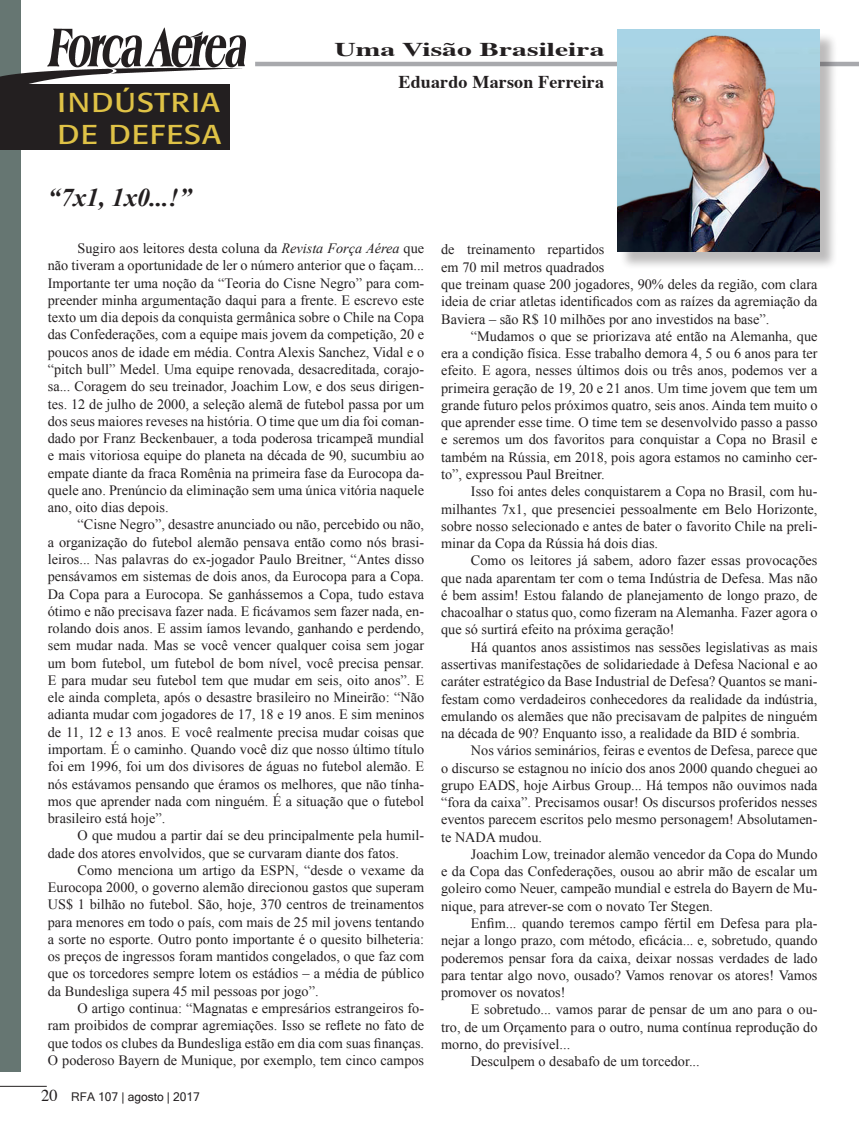
<style>
.page{position:relative;width:859px;height:1132px;background:#fff}
.page>*{position:absolute;margin:0;border:0;box-sizing:border-box;transform-origin:0 0}
.t1{font:27px/32.4px "Formata";letter-spacing:.03em;color:#dfc246;scale:1.16 1}
.t2{font:italic 700 25.5px "Times New Roman";color:#231f20}
.t3{font:700 19.5px "Times";color:#231f20;scale:1.52 1}
.t4{font:700 18px "Times";letter-spacing:.01em;color:#231f20}
.t5{font:14.25px/17.2px "Times New Roman";color:#231f20;text-align:justify}
.t6{font:12px "Microsoft Sans Serif";color:#231f20}
.s1{font-style:italic}
.s2{font-family:"Times";font-size:16.5px}
</style>
<div class="page">
<hr style="left:0;top:1085px;width:47px;height:1px;background:#231f20">
<div style="left:0;top:0;width:20px;height:1071px;background:#667672"></div>
<hr style="left:255px;top:62px;width:604px;height:4px;background:#a8a9ad">
<div style="left:619px;top:32px;width:219px;height:238px;background:#231f20;opacity:.3"></div>
<img style="left:617px;top:30px;width:202px;height:221px">
<div style="left:0;top:84px;width:229px;height:66px;background:#231f20"></div>
<img style="left:0;top:25px;width:246px;height:64px">
<h1 class="t1" style="left:58px;top:86px;width:142px">INDÚSTRIA<br>DE DEFESA</h1>
<h2 class="t2" style="left:48px;top:179px;width:145px">“7x1, 1x0...!”</h2>
<h3 class="t3" style="left:334px;top:30px;width:179px">Uma Visão Brasileira</h3>
<p class="t4" style="left:398px;top:65px;width:207px">Eduardo Marson Ferreira</p>
<p class="t5" style="left:48px;top:239px;width:378px;text-indent:30px">Sugiro aos leitores desta coluna da <span class="s1">Revista Força Aérea</span> que não tiveram a oportunidade de ler o número anterior que o façam...<br>Importante ter uma noção da “Teoria do Cisne Negro” para com&shy;preender minha argumentação daqui para a frente. E escrevo este texto um dia depois da conquista germânica sobre o Chile na Copa das Confederações, com a equipe mais jovem da competição, 20 e poucos anos de idade em média. Contra Alexis Sanchez, Vidal e o “pitch bull” Medel. Uma equipe renovada, desacreditada, corajo&shy;sa... Coragem do seu treinador, Joachim Low, e dos seus dirigen&shy;tes. 12 de julho de 2000, a seleção alemã de futebol passa por um dos seus maiores reveses na história. O time que um dia foi coman&shy;dado por Franz Beckenbauer, a toda poderosa tricampeã mundial e mais vitoriosa equipe do planeta na década de 90, sucumbiu ao empate diante da fraca Romênia na primeira fase da Eurocopa da&shy;quele ano. Prenúncio da eliminação sem uma única vitória naquele ano, oito dias depois.</p>
<p class="t5" style="left:48px;top:515px;width:378px;text-indent:30px">“Cisne Negro”, desastre anunciado ou não, percebido ou não, a organização do futebol alemão pensava então como nós brasi&shy;leiros... Nas palavras do ex-jogador Paulo Breitner, “Antes disso pensávamos em sistemas de dois anos, da Eurocopa para a Copa.<br>Da Copa para a Eurocopa. Se ganhássemos a Copa, tudo estava ótimo e não precisava fazer nada. E ficávamos sem fazer nada, en&shy;rolando dois anos. E assim íamos levando, ganhando e perdendo, sem mudar nada. Mas se você vencer qualquer coisa sem jogar um bom futebol, um futebol de bom nível, você precisa pensar.<br>E para mudar seu futebol tem que mudar em seis, oito anos”. E ele ainda completa, após o desastre brasileiro no Mineirão: “Não adianta mudar com jogadores de 17, 18 e 19 anos. E sim meninos de 11, 12 e 13 anos. E você realmente precisa mudar coisas que importam. É o caminho. Quando você diz que nosso último título foi em 1996, foi um dos divisores de águas no futebol alemão. E nós estávamos pensando que éramos os melhores, que não tínha&shy;mos que aprender nada com ninguém. É a situação que o futebol brasileiro está hoje”.</p>
<p class="t5" style="left:48px;top:826px;width:378px;text-indent:30px">O que mudou a partir daí se deu principalmente pela humil&shy;dade dos atores envolvidos, que se curvaram diante dos fatos.</p>
<p class="t5" style="left:48px;top:860px;width:378px;text-indent:30px">Como menciona um artigo da ESPN, “desde o vexame da Eurocopa 2000, o governo alemão direcionou gastos que superam US$ 1 bilhão no futebol. São, hoje, 370 centros de treinamentos para menores em todo o país, com mais de 25 mil jovens tentando a sorte no esporte. Outro ponto importante é o quesito bilheteria: os preços de ingressos foram mantidos congelados, o que faz com que os torcedores sempre lotem os estádios – a média de público da Bundesliga supera 45 mil pessoas por jogo”.</p>
<p class="t5" style="left:48px;top:999px;width:378px;text-indent:30px">O artigo continua: “Magnatas e empresários estrangeiros fo&shy;ram proibidos de comprar agremiações. Isso se reflete no fato de que todos os clubes da Bundesliga estão em dia com suas finanças.<br>O poderoso Bayern de Munique, por exemplo, tem cinco campos</p>
<p class="t6" style="left:41px;top:1089px;width:160px"><span class="s2">20</span> RFA 107 | agosto | 2017</p>
<p class="t5" style="left:441px;top:241px;width:378px;text-align:left">de treinamento repartidos<br>em 70 mil metros quadrados<br>que treinam quase 200 jogadores, 90% deles da região, com clara ideia de criar atletas identificados com as raízes da agremiação da Baviera – são R$ 10 milhões por ano investidos na base”.</p>
<p class="t5" style="left:441px;top:327px;width:378px;text-indent:30px">“Mudamos o que se priorizava até então na Alemanha, que era a condição física. Esse trabalho demora 4, 5 ou 6 anos para ter efeito. E agora, nesses últimos dois ou três anos, podemos ver a primeira geração de 19, 20 e 21 anos. Um time jovem que tem um grande futuro pelos próximos quatro, seis anos. Ainda tem muito o que aprender esse time. O time tem se desenvolvido passo a passo e seremos um dos favoritos para conquistar a Copa no Brasil e também na Rússia, em 2018, pois agora estamos no caminho cer&shy;to”, expressou Paul Breitner.</p>
<p class="t5" style="left:441px;top:482px;width:378px;text-indent:30px">Isso foi antes deles conquistarem a Copa no Brasil, com hu&shy;milhantes 7x1, que presenciei pessoalmente em Belo Horizonte, sobre nosso selecionado e antes de bater o favorito Chile na preli&shy;minar da Copa da Rússia há dois dias.</p>
<p class="t5" style="left:441px;top:551px;width:378px;text-indent:30px">Como os leitores já sabem, adoro fazer essas provocações que nada aparentam ter com o tema Indústria de Defesa. Mas não é bem assim! Estou falando de planejamento de longo prazo, de chacoalhar o status quo, como fizeram na Alemanha. Fazer agora o que só surtirá efeito na próxima geração!</p>
<p class="t5" style="left:441px;top:638px;width:378px;text-indent:30px">Há quantos anos assistimos nas sessões legislativas as mais assertivas manifestações de solidariedade à Defesa Nacional e ao caráter estratégico da Base Industrial de Defesa? Quantos se mani&shy;festam como verdadeiros conhecedores da realidade da indústria, emulando os alemães que não precisavam de palpites de ninguém na década de 90? Enquanto isso, a realidade da BID é sombria.</p>
<p class="t5" style="left:441px;top:741px;width:378px;text-indent:30px">Nos vários seminários, feiras e eventos de Defesa, parece que o discurso se estagnou no início dos anos 2000 quando cheguei ao grupo EADS, hoje Airbus Group... Há tempos não ouvimos nada “fora da caixa”. Precisamos ousar! Os discursos proferidos nesses eventos parecem escritos pelo mesmo personagem! Absolutamen&shy;te NADA mudou.</p>
<p class="t5" style="left:441px;top:845px;width:378px;text-indent:30px">Joachim Low, treinador alemão vencedor da Copa do Mundo e da Copa das Confederações, ousou ao abrir mão de escalar um goleiro como Neuer, campeão mundial e estrela do Bayern de Mu&shy;nique, para atrever-se com o novato Ter Stegen.</p>
<p class="t5" style="left:441px;top:914px;width:378px;text-indent:30px">Enfim... quando teremos campo fértil em Defesa para pla&shy;nejar a longo prazo, com método, eficácia... e, sobretudo, quando poderemos pensar fora da caixa, deixar nossas verdades de lado para tentar algo novo, ousado? Vamos renovar os atores! Vamos promover os novatos!</p>
<p class="t5" style="left:471px;top:1000px;width:348px">E sobretudo... vamos parar de pensar de um ano para o ou-</p>
<p class="t5" style="left:441px;top:1017px;width:378px">tro, de um Orçamento para o outro, numa contínua reprodução do</p>
<p class="t5" style="left:441px;top:1034px;width:131px">morno, do previsível...</p>
<p class="t5" style="left:471px;top:1052px;width:230px">Desculpem o desabafo de um torcedor...</p>
</div>
